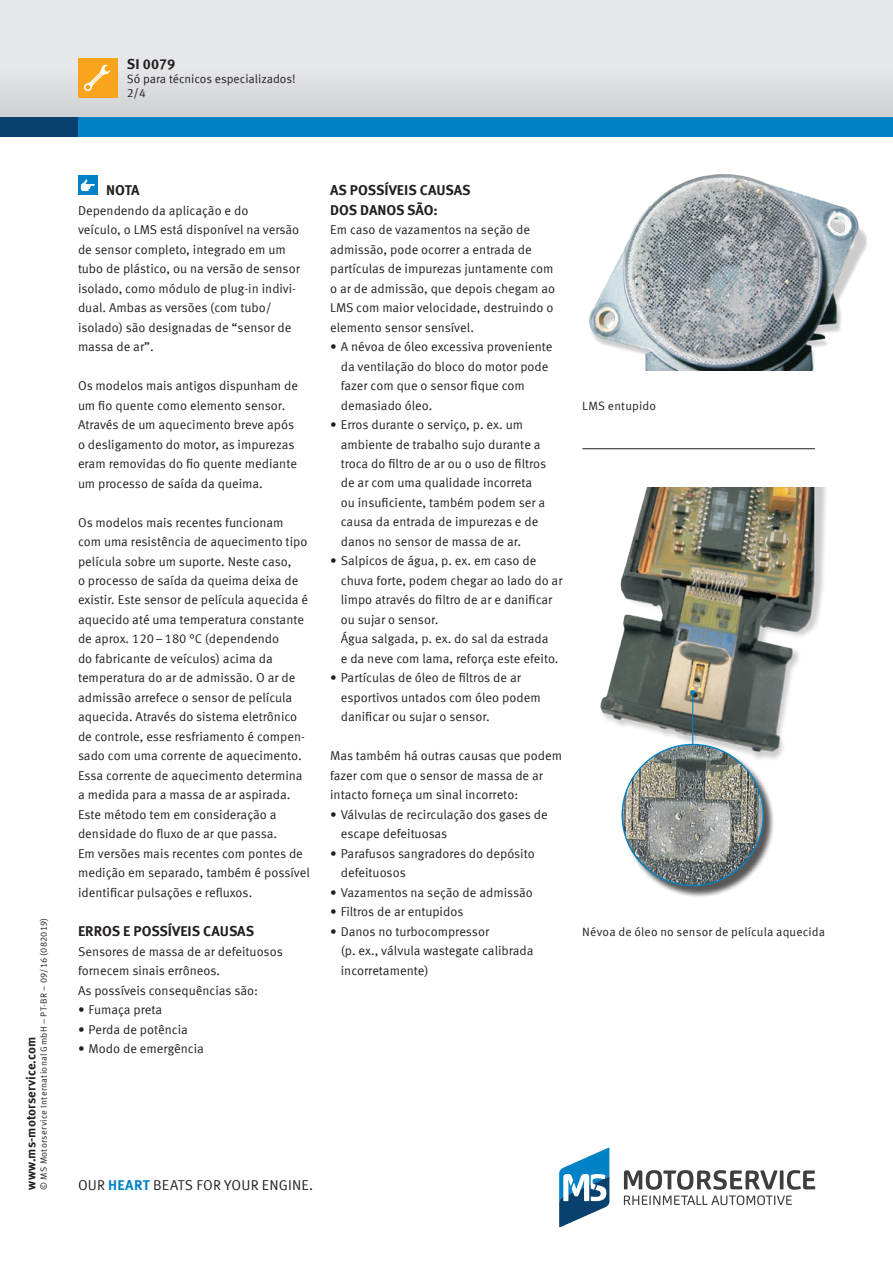
<style>
.page{position:relative;width:893px;height:1263px;background:#fff}
.page>*{position:absolute;margin:0;border:0;box-sizing:border-box;transform-origin:0 0}
.t1{font:700 14.25px/19.5px "Meta Offc Pro";color:#231f20}
.t2{font:14.25px "Meta Offc Pro Norm";letter-spacing:.01em;color:#231f20}
.t3{font:12.75px/19.5px "Meta Offc Pro Norm";color:#231f20}
.t4{font:700 12.75px "Meta Offc Pro";letter-spacing:.01em;color:#231f20}
.t5{font:12px "Meta Offc Pro Norm";letter-spacing:.01em;color:#231f20}
.t6{font:9px "Meta Offc Pro Norm";letter-spacing:.03em;color:#231f20}
.s1{font-family:"Meta Offc Pro";font-weight:700;color:#0082c7}
</style>
<div class="page">
<svg style="left:559px;top:1147px;width:50px;height:80px"></svg>
<svg style="left:624px;top:1170px;width:191px;height:35px"></svg>
<div style="left:0;top:0;width:893px;height:127px;background:#e6e7e9"></div>
<div style="left:0;top:68px;width:893px;height:49px;background:#dadbde"></div>
<div style="left:0;top:117px;width:893px;height:19px;background:#09406e"></div>
<div style="left:78px;top:117px;width:815px;height:19px;background:#0082c7"></div>
<div style="left:78px;top:58px;width:39px;height:39px;background:#f9a51b"></div>
<svg style="left:83px;top:64px;width:27px;height:28px"></svg>
<img style="left:589px;top:174px;width:278px;height:196px">
<img style="left:600px;top:488px;width:226px;height:271px">
<div style="left:623px;top:745px;width:152px;height:152px;background:#231f20;opacity:.75"></div>
<img style="left:622px;top:744px;width:141px;height:142px;border-radius:71px">
<hr style="left:692px;top:692px;width:1px;height:53px;background:#0082c7">
<svg style="left:690px;top:690px;width:5px;height:4px"></svg>
<hr style="left:582px;top:448px;width:233px;height:1px;background:#231f20">
<div style="left:78px;top:176px;width:19px;height:19px;background:#0082c7"></div>
<svg style="left:81px;top:179px;width:14px;height:12px"></svg>
<p class="t1" style="left:127px;top:54px;width:50px">SI 0079</p>
<p class="t5" style="left:127px;top:84px;width:21px">2/4</p>
<p class="t5" style="left:127px;top:70px;width:170px">Só para técnicos especializados!</p>
<p class="t6" style="left:37px;top:1189px;width:274px;rotate:-90deg">© MS Motorservice International GmbH – PT-BR – 09/16 (082019)</p>
<p class="t4" style="left:21px;top:1189px;width:154px;rotate:-90deg">www.ms-motorservice.com</p>
<p class="t1" style="left:106px;top:179px;width:35px">NOTA</p>
<p class="t3" style="left:78px;top:200px;width:223px">Dependendo da aplicação e do<br>veículo, o LMS está disponível na versão de sensor completo, integrado em um tubo de plástico, ou na versão de sensor isolado, como módulo de plug-in indivi&shy;dual. Ambas as versões (com tubo/ isolado) são designadas de “sensor de massa de ar”.</p>
<p class="t3" style="left:78px;top:375px;width:222px">Os modelos mais antigos dispunham de um fio quente como elemento sensor.<br>Através de um aquecimento breve após o desligamento do motor, as impurezas eram removidas do fio quente mediante um processo de saída da queima.</p>
<p class="t3" style="left:78px;top:511px;width:233px">Os modelos mais recentes funcionam<br>com uma resistência de aquecimento tipo película sobre um suporte. Neste caso,<br>o processo de saída da queima deixa de existir. Este sensor de película aquecida é aquecido até uma temperatura constante de aprox. 120–180 °C (dependendo<br>do fabricante de veículos) acima da temperatura do ar de admissão. O ar de admissão arrefece o sensor de película aquecida. Através do sistema eletrônico de controle, esse resfriamento é compen&shy;sado com uma corrente de aquecimento.<br>Essa corrente de aquecimento determina a medida para a massa de ar aspirada.<br>Este método tem em consideração a densidade do fluxo de ar que passa.<br>Em versões mais recentes com pontes de medição em separado, também é possível identificar pulsações e refluxos.</p>
<p class="t1" style="left:78px;top:920px;width:178px">ERROS E POSSÍVEIS CAUSAS</p>
<p class="t3" style="left:78px;top:941px;width:206px">Sensores de massa de ar defeituosos fornecem sinais errôneos.<br>As possíveis consequências são:</p>
<p class="t3" style="left:78px;top:999px;width:86px">• Fumaça preta</p>
<p class="t3" style="left:78px;top:1018px;width:111px">• Perda de potência</p>
<p class="t3" style="left:78px;top:1038px;width:127px">• Modo de emergência</p>
<p class="t1" style="left:330px;top:179px;width:142px">AS POSSÍVEIS CAUSAS<br>DOS DANOS SÃO:</p>
<p class="t3" style="left:330px;top:219px;width:226px">Em caso de vazamentos na seção de admissão, pode ocorrer a entrada de partículas de impurezas juntamente com o ar de admissão, que depois chegam ao LMS com maior velocidade, destruindo o elemento sensor sensível.</p>
<p class="t3" style="left:341px;top:336px;width:213px;text-indent:-11px">• A névoa de óleo excessiva proveniente da ventilação do bloco do motor pode fazer com que o sensor fique com demasiado óleo.</p>
<p class="t3" style="left:341px;top:414px;width:207px;text-indent:-11px">• Erros durante o serviço, p. ex. um ambiente de trabalho sujo durante a troca do filtro de ar ou o uso de filtros de ar com uma qualidade incorreta ou insuficiente, também podem ser a causa da entrada de impurezas e de danos no sensor de massa de ar.</p>
<p class="t3" style="left:341px;top:550px;width:223px;text-indent:-11px">• Salpicos de água, p. ex. em caso de chuva forte, podem chegar ao lado do ar limpo através do filtro de ar e danificar ou sujar o sensor.<br>Água salgada, p. ex. do sal da estrada<br>e da neve com lama, reforça este efeito.</p>
<p class="t3" style="left:341px;top:667px;width:201px;text-indent:-11px">• Partículas de óleo de filtros de ar esportivos untados com óleo podem danificar ou sujar o sensor.</p>
<p class="t3" style="left:330px;top:745px;width:233px">Mas também há outras causas que podem fazer com que o sensor de massa de ar intacto forneça um sinal incorreto:</p>
<p class="t3" style="left:341px;top:804px;width:208px;text-indent:-11px">• Válvulas de recirculação dos gases de escape defeituosas</p>
<p class="t3" style="left:341px;top:843px;width:195px;text-indent:-11px">• Parafusos sangradores do depósito defeituosos</p>
<p class="t3" style="left:330px;top:882px;width:204px">• Vazamentos na seção de admissão</p>
<p class="t3" style="left:330px;top:901px;width:135px">• Filtros de ar entupidos</p>
<p class="t3" style="left:341px;top:921px;width:194px;text-indent:-11px">• Danos no turbocompressor<br>(p. ex., válvula wastegate calibrada incorretamente)</p>
<p class="t5" style="left:582px;top:923px;width:244px">Névoa de óleo no sensor de película aquecida</p>
<p class="t5" style="left:582px;top:396px;width:75px">LMS entupido</p>
<p class="t2" style="left:78px;top:1174px;width:237px">OUR <span class="s1">HEART</span> BEATS FOR YOUR ENGINE.</p>
</div>
